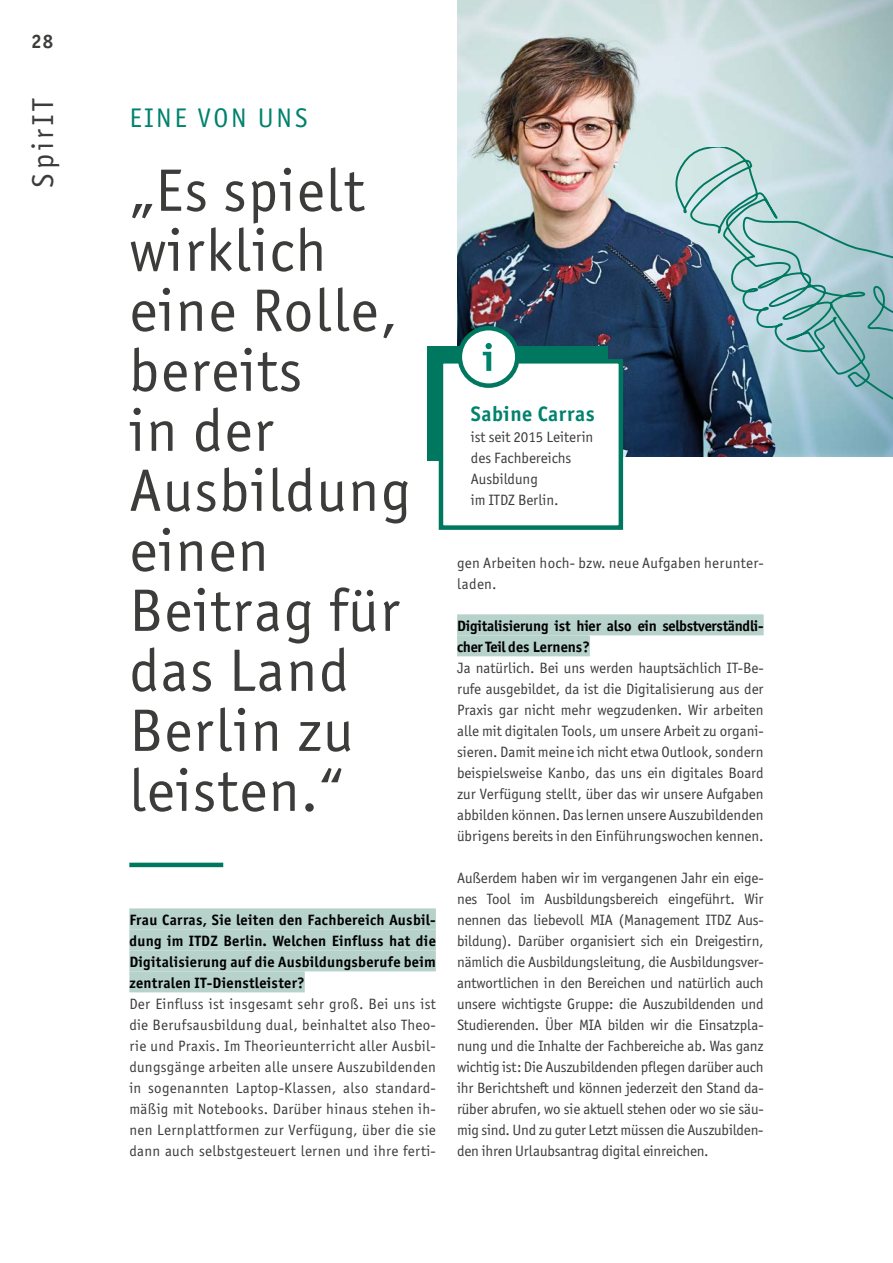
<style>
.page{position:relative;width:893px;height:1263px;background:#fff}
.page>*{position:absolute;margin:0;border:0;box-sizing:border-box;transform-origin:0 0}
.t1{font:60px/60px "Officina Sans ITC Pro";letter-spacing:.025em;color:#3c3c3b}
.t2{font:30.3px "Officina Sans ITC Pro";letter-spacing:.125em;color:#3c3c3b}
.t3{font:27px "Officina Sans ITC Pro";letter-spacing:.1em;color:#00826d}
.t4{font:700 21px "Officina Sans ITC Pro";letter-spacing:.025em;color:#00826d}
.t5{font:700 19.5px "Officina Sans ITC Pro";color:#3c3c3b}
.t6{font:15px/21px "Officina Sans ITC Pro";color:#3c3c3b;text-align:justify}
.t7{font:700 15px/21px "Officina Sans ITC Pro";color:#000;text-align:justify}
.t8{font:15px/21px "Officina Sans ITC Pro";letter-spacing:.02em;color:#3c3c3b}
</style>
<div class="page">
<img style="left:457px;top:0;width:436px;height:456px">
<hr style="left:129px;top:863px;width:94px;height:4px;background:#007860">
<div style="left:129px;top:908px;width:307px;height:21px;background:#b7d2ca"></div>
<div style="left:129px;top:929px;width:307px;height:21px;background:#b7d2ca"></div>
<div style="left:129px;top:950px;width:307px;height:21px;background:#b7d2ca"></div>
<div style="left:129px;top:971px;width:176px;height:21px;background:#b7d2ca"></div>
<div style="left:457px;top:614px;width:307px;height:21px;background:#b7d2ca"></div>
<div style="left:457px;top:635px;width:133px;height:21px;background:#b7d2ca"></div>
<div style="left:427px;top:346px;width:181px;height:114px;background:#007860"></div>
<div style="left:439px;top:359px;width:184px;height:171px;background:#fff;border:4px solid #007860"></div>
<div style="left:460px;top:328px;width:57px;height:58px;background:#fff;border-radius:50%"></div>
<div style="left:458px;top:326px;width:62px;height:62px;border:4px solid #007860;border-radius:50%"></div>
<svg style="left:483px;top:343px;width:9px;height:28px"></svg>
<svg style="left:669px;top:148px;width:224px;height:309px;background:#86a5b0"></svg>
<h3 class="t5" style="left:31px;top:29px;width:23px">28</h3>
<h2 class="t2" style="left:25px;top:188px;width:91px;rotate:-90deg">SpirIT</h2>
<h3 class="t3" style="left:129px;top:102px;width:180px">EINE VON UNS</h3>
<h1 class="t1" style="left:129px;top:160px;width:283px">„Es spielt wirklich eine Rolle, bereits<br>in der<br>Ausbildung einen<br>Beitrag für das Land<br>Berlin zu leisten.“</h1>
<p class="t7" style="left:129px;top:909px;width:308px">Frau Carras, Sie leiten den Fachbereich Ausbil&shy;dung im ITDZ Berlin. Welchen Einfluss hat die Digitalisierung auf die Ausbildungsberufe beim zentralen IT-Dienstleister?</p>
<p class="t6" style="left:129px;top:993px;width:308px">Der Einfluss ist insgesamt sehr groß. Bei uns ist die Berufsausbildung dual, beinhaltet also Theo&shy;rie und Praxis. Im Theorieunterricht aller Ausbil&shy;dungsgänge arbeiten alle unsere Auszubildenden in sogenannten Laptop-Klassen, also standard&shy;mäßig mit Notebooks. Darüber hinaus stehen ih&shy;nen Lernplattformen zur Verfügung, über die sie dann auch selbstgesteuert lernen und ihre ferti-</p>
<h3 class="t4" style="left:471px;top:401px;width:125px">Sabine Carras</h3>
<p class="t6" style="left:471px;top:426px;width:124px;text-align:left">ist seit 2015 Leiterin des Fachbereichs<br>Ausbildung<br>im ITDZ Berlin.</p>
<p class="t8" style="left:457px;top:552px;width:308px">gen Arbeiten hoch- bzw. neue Aufgaben herunter&shy;laden.</p>
<p class="t7" style="left:457px;top:615px;width:308px">Digitalisierung ist hier also ein selbstverständli&shy;cher Teil des Lernens?</p>
<p class="t6" style="left:457px;top:657px;width:308px">Ja natürlich. Bei uns werden hauptsächlich IT-Be&shy;rufe ausgebildet, da ist die Digitalisierung aus der Praxis gar nicht mehr wegzudenken. Wir arbeiten alle mit digitalen Tools, um unsere Arbeit zu organi&shy;sieren. Damit meine ich nicht etwa Outlook, sondern beispielsweise Kanbo, das uns ein digitales Board zur Verfügung stellt, über das wir unsere Aufgaben abbilden können. Das lernen unsere Auszubildenden übrigens bereits in den Einführungswochen kennen.</p>
<p class="t6" style="left:457px;top:867px;width:308px">Außerdem haben wir im vergangenen Jahr ein eige&shy;nes Tool im Ausbildungsbereich eingeführt. Wir nennen das liebevoll MIA (Management ITDZ Aus&shy;bildung). Darüber organisiert sich ein Dreigestirn, nämlich die Ausbildungsleitung, die Ausbildungsver&shy;antwortlichen in den Bereichen und natürlich auch unsere wichtigste Gruppe: die Auszubildenden und Studierenden. Über MIA bilden wir die Einsatzpla&shy;nung und die Inhalte der Fachbereiche ab. Was ganz wichtig ist: Die Auszubildenden pflegen darüber auch ihr Berichtsheft und können jederzeit den Stand da&shy;rüber abrufen, wo sie aktuell stehen oder wo sie säu&shy;mig sind. Und zu guter Letzt müssen die Auszubilden&shy;den ihren Urlaubsantrag digital einreichen.</p>
</div>
